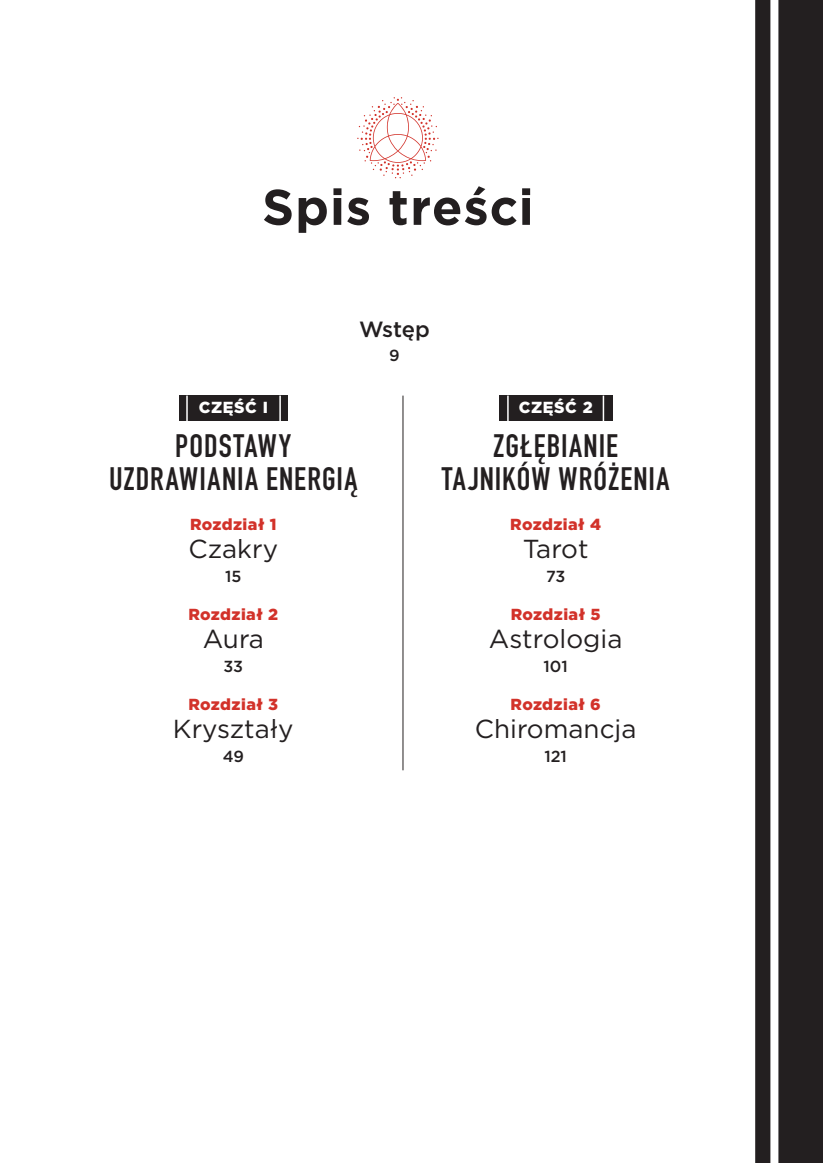
<style>
.page{position:relative;width:823px;height:1163px;background:#fff}
.page>*{position:absolute;margin:0;border:0;box-sizing:border-box;transform-origin:0 0}
.t1{font:700 50px "Gotham";letter-spacing:.02em;color:#231f20}
.t2{font:700 32px/32px "DIN Condensed";letter-spacing:.035em;color:#231f20;text-align:center}
.t3{font:26px "Gotham";color:#231f20}
.t4{font:500 22px "Gotham";letter-spacing:-.01em;color:#231f20}
.t5{font:900 16px "Gotham";letter-spacing:.03em;color:#d2322a}
.t6{font:500 16px "Gotham";color:#231f20}
.t7{font:900 16px "Gotham";letter-spacing:.04em;color:#fff}
</style>
<div class="page">
<div style="left:754px;top:0;width:68px;height:1162px;background:#231f20"></div>
<div style="left:770px;top:0;width:8px;height:1162px;background:#fff"></div>
<div style="left:498px;top:395px;width:114px;height:25px;background:#231f20"></div>
<svg style="left:507px;top:395px;width:1px;height:26px"></svg>
<svg style="left:602px;top:395px;width:1px;height:26px"></svg>
<div style="left:179px;top:395px;width:108px;height:25px;background:#231f20"></div>
<hr style="left:186px;top:395px;width:2px;height:28px;background:#fff">
<hr style="left:279px;top:395px;width:2px;height:28px;background:#fff">
<svg style="left:357px;top:97px;width:81px;height:81px"></svg>
<hr style="left:402px;top:395px;width:1px;height:375px;background:#231f20">
<h1 class="t1" style="left:262px;top:174px;width:273px">Spis treści</h1>
<h3 class="t4" style="left:359px;top:315px;width:72px">Wstęp</h3>
<p class="t6" style="left:389px;top:345px;width:12px">9</p>
<p class="t7" style="left:198px;top:396px;width:71px">CZĘŚĆ I</p>
<h2 class="t2" style="left:109px;top:430px;width:250px">PODSTAWY<br>UZDRAWIANIA ENERGIĄ</h2>
<p class="t5" style="left:190px;top:512px;width:88px">Rozdział 1</p>
<h3 class="t3" style="left:188px;top:531px;width:91px">Czakry</h3>
<p class="t6" style="left:225px;top:565px;width:18px">15</p>
<p class="t5" style="left:188px;top:602px;width:91px">Rozdział 2</p>
<h3 class="t3" style="left:202px;top:621px;width:63px">Aura</h3>
<p class="t6" style="left:223px;top:655px;width:21px">33</p>
<p class="t5" style="left:188px;top:692px;width:91px">Rozdział 3</p>
<h3 class="t3" style="left:173px;top:711px;width:122px">Kryształy</h3>
<p class="t6" style="left:222px;top:745px;width:23px">49</p>
<p class="t7" style="left:518px;top:396px;width:75px">CZĘŚĆ 2</p>
<h2 class="t2" style="left:441px;top:430px;width:229px">ZGŁĘBIANIE<br>TAJNIKÓW WRÓŻENIA</h2>
<p class="t5" style="left:510px;top:512px;width:92px">Rozdział 4</p>
<h3 class="t3" style="left:522px;top:531px;width:67px">Tarot</h3>
<p class="t6" style="left:545px;top:565px;width:21px">73</p>
<p class="t5" style="left:510px;top:602px;width:91px">Rozdział 5</p>
<h3 class="t3" style="left:488px;top:621px;width:135px">Astrologia</h3>
<p class="t6" style="left:543px;top:655px;width:26px">101</p>
<p class="t5" style="left:510px;top:692px;width:92px">Rozdział 6</p>
<h3 class="t3" style="left:474px;top:711px;width:163px">Chiromancja</h3>
<p class="t6" style="left:544px;top:745px;width:24px">121</p>
</div>
